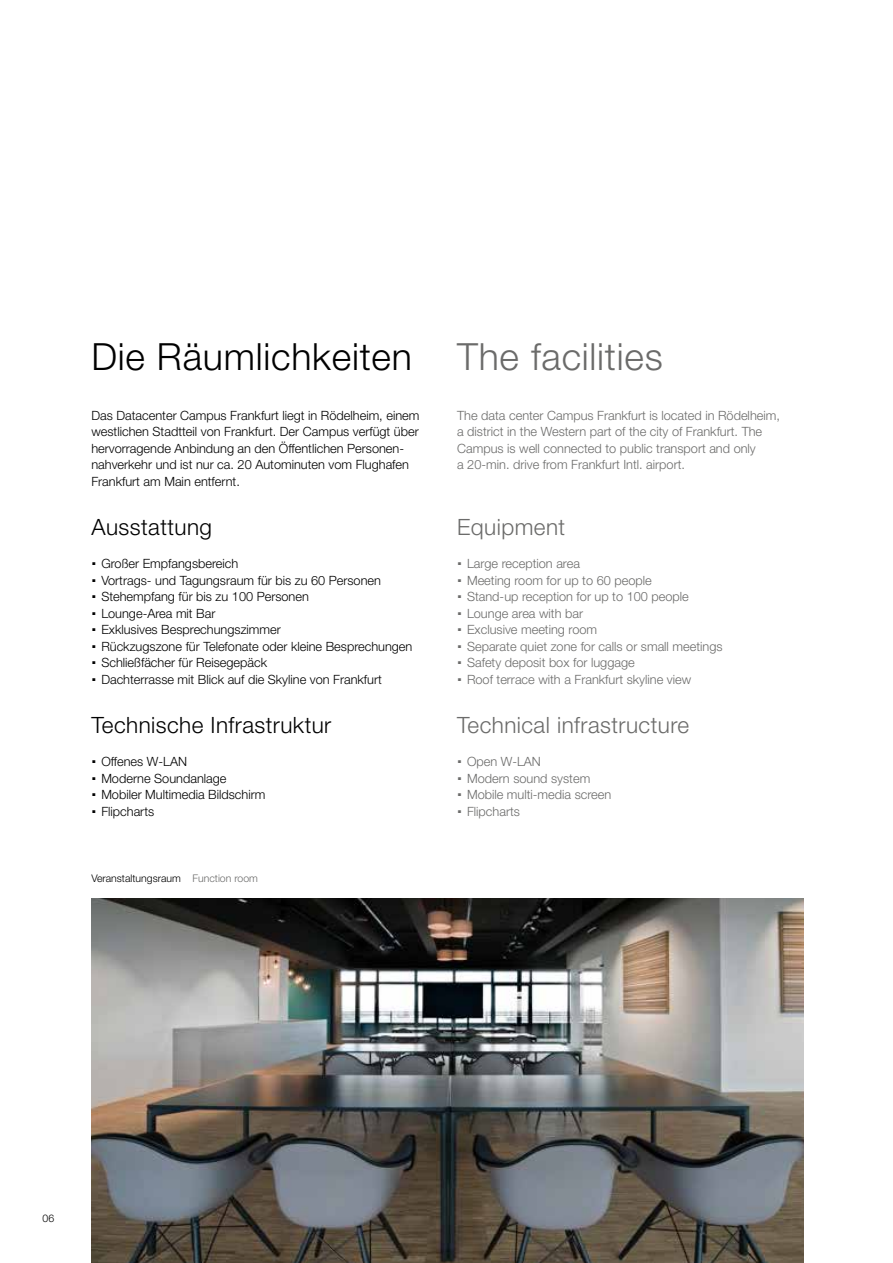
<style>
.page{position:relative;width:893px;height:1263px;background:#fff}
.page>*{position:absolute;margin:0;border:0;box-sizing:border-box;transform-origin:0 0}
.t1{font:300 37.5px "Helvetica Neue LT Pro";letter-spacing:.02em;color:#000}
.t2{font:300 22.5px "Helvetica Neue LT Pro";letter-spacing:.02em;color:#000}
.t3{font:300 22.5px "Helvetica Neue LT Pro";letter-spacing:.02em;color:#6b6b6a}
.t4{font:300 12.75px/16.5px "Helvetica Neue LT Pro";color:#000}
.t5{font:300 12.75px/16.5px "Helvetica Neue LT Pro";color:#6b6b6a}
.t6{font:300 10.5px "Helvetica Neue LT Pro";color:#000}
.s1{color:#6b6b6a}
</style>
<div class="page">
<img style="left:91px;top:898px;width:712px;height:365px">
<h1 class="t1" style="left:91px;top:334px;width:573px">Die Räumlichkeiten <span class="s1">The facilities</span></h1>
<p class="t4" style="left:91px;top:406px;width:330px">Das Datacenter Campus Frankfurt liegt in Rödelheim, einem westlichen Stadtteil von Frankfurt. Der Campus verfügt über hervorragende Anbindung an den Öffentlichen Personen&shy;nahverkehr und ist nur ca. 20 Autominuten vom Flughafen Frankfurt am Main entfernt.</p>
<h2 class="t2" style="left:91px;top:513px;width:122px">Ausstattung</h2>
<p class="t4" style="left:91px;top:555px;width:322px"><sup>.</sup> Großer Empfangsbereich<br><sup>.</sup> Vortrags- und Tagungsraum für bis zu 60 Personen<br><sup>.</sup> Stehempfang für bis zu 100 Personen<br><sup>.</sup> Lounge-Area mit Bar<br><sup>.</sup> Exklusives Besprechungszimmer<br><sup>.</sup> Rückzugszone für Telefonate oder kleine Besprechungen <sup>.</sup> Schließfächer für Reisegepäck<br><sup>.</sup> Dachterrasse mit Blick auf die Skyline von Frankfurt</p>
<h2 class="t2" style="left:91px;top:711px;width:241px">Technische Infrastruktur</h2>
<p class="t4" style="left:91px;top:753px;width:176px"><sup>.</sup> Offenes W-LAN<br><sup>.</sup> Moderne Soundanlage<br><sup>.</sup> Mobiler Multimedia Bildschirm <sup>.</sup> Flipcharts</p>
<p class="t5" style="left:457px;top:406px;width:324px">The data center Campus Frankfurt is located in Rödelheim, a district in the Western part of the city of Frankfurt. The Campus is well connected to public transport and only<br>a 20-min. drive from Frankfurt Intl. airport.</p>
<h2 class="t3" style="left:457px;top:513px;width:110px">Equipment</h2>
<p class="t5" style="left:457px;top:555px;width:267px"><sup>.</sup> Large reception area<br><sup>.</sup> Meeting room for up to 60 people<br><sup>.</sup> Stand-up reception for up to 100 people<br><sup>.</sup> Lounge area with bar<br><sup>.</sup> Exclusive meeting room<br><sup>.</sup> Separate quiet zone for calls or small meetings <sup>.</sup> Safety deposit box for luggage<br><sup>.</sup> Roof terrace with a Frankfurt skyline view</p>
<h2 class="t3" style="left:457px;top:711px;width:234px">Technical infrastructure</h2>
<p class="t5" style="left:457px;top:753px;width:156px"><sup>.</sup> Open W-LAN<br><sup>.</sup> Modern sound system<br><sup>.</sup> Mobile multi-media screen <sup>.</sup> Flipcharts</p>
<p class="t6" style="left:91px;top:871px;width:168px">Veranstaltungsraum <span class="s1">Function room</span></p>
<p class="t6" style="left:43px;top:1211px;width:13px">06</p>
</div>
